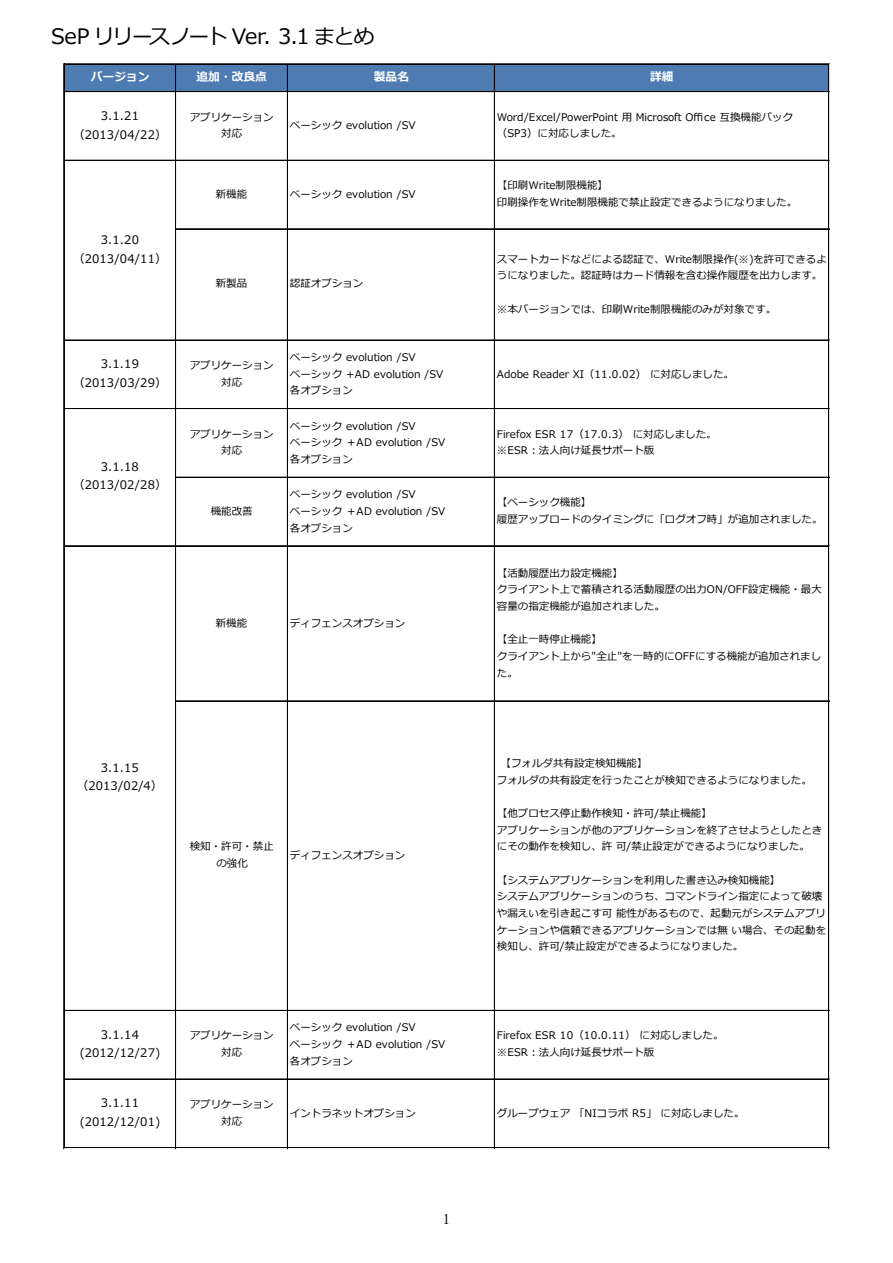
<style>
.page{position:relative;width:893px;height:1263px;background:#fff}
.page>*{position:absolute;margin:0;border:0;box-sizing:border-box;transform-origin:0 0}
.t1{font:21.3px "Meiryo";letter-spacing:-.07em;color:#000}
.t2{font:13.8px "Koz Min Pr 6 N";color:#000}
.t3{font:11.7px/18.6px "Meiryo";letter-spacing:.01em;color:#040000;text-align:center}
.t4{font:700 11.7px "Meiryo";color:#fff}
.t5{font:10.5px/16.6px "Meiryo";color:#040000}
</style>
<div class="page">
<div style="left:64px;top:64px;width:765px;height:28px;background:#4d7bb2"></div>
<hr style="left:63px;top:64px;width:1px;height:1085px;background:#040000">
<hr style="left:64px;top:64px;width:1px;height:1084px;background:#040000">
<hr style="left:175px;top:64px;width:1px;height:1085px;background:#040000">
<hr style="left:176px;top:64px;width:1px;height:1084px;background:#040000">
<hr style="left:287px;top:64px;width:1px;height:1085px;background:#040000">
<hr style="left:494px;top:64px;width:1px;height:1085px;background:#040000">
<hr style="left:828px;top:64px;width:1px;height:1085px;background:#040000">
<hr style="left:829px;top:64px;width:1px;height:1084px;background:#040000">
<hr style="left:64px;top:64px;width:765px;height:1px;background:#040000">
<hr style="left:64px;top:91px;width:765px;height:1px;background:#040000">
<hr style="left:64px;top:92px;width:765px;height:1px;background:#040000">
<hr style="left:64px;top:160px;width:765px;height:1px;background:#040000">
<hr style="left:176px;top:228px;width:653px;height:1px;background:#040000">
<hr style="left:176px;top:229px;width:653px;height:1px;background:#040000">
<hr style="left:64px;top:340px;width:765px;height:1px;background:#040000">
<hr style="left:64px;top:408px;width:765px;height:1px;background:#040000">
<hr style="left:64px;top:409px;width:765px;height:1px;background:#040000">
<hr style="left:176px;top:477px;width:653px;height:1px;background:#040000">
<hr style="left:64px;top:545px;width:765px;height:1px;background:#040000">
<hr style="left:64px;top:546px;width:765px;height:1px;background:#040000">
<hr style="left:176px;top:700px;width:653px;height:1px;background:#040000">
<hr style="left:176px;top:701px;width:653px;height:1px;background:#040000">
<hr style="left:64px;top:1010px;width:765px;height:1px;background:#040000">
<hr style="left:64px;top:1079px;width:765px;height:1px;background:#040000">
<hr style="left:64px;top:1147px;width:765px;height:1px;background:#040000">
<h1 class="t1" style="left:51px;top:21px;width:325px">SeP リリースノート Ver. 3.1 まとめ</h1>
<p class="t4" style="left:91px;top:69px;width:60px">バージョン</p>
<p class="t3" style="left:73px;top:107px;width:95px">3.1.21 )2013/04/22(</p>
<p class="t5" style="left:190px;top:109px;width:86px">アプリケーション</p>
<p class="t4" style="left:197px;top:69px;width:72px">追加・改良点</p>
<p class="t5" style="left:221px;top:126px;width:23px">対応</p>
<p class="t4" style="left:374px;top:69px;width:37px">製品名</p>
<p class="t5" style="left:290px;top:118px;width:127px">ベーシック evolution /SV</p>
<p class="t4" style="left:650px;top:69px;width:25px">詳細</p>
<p class="t5" style="left:497px;top:109px;width:298px">Word/Excel/PowerPoint 用 Microsoft Office 互換機能パック（SP3）に対応しました。</p>
<p class="t3" style="left:73px;top:231px;width:95px">3.1.20 )2013/04/11(</p>
<p class="t5" style="left:216px;top:186px;width:33px">新機能</p>
<p class="t5" style="left:497px;top:178px;width:302px">【印刷Write制限機能【<br>印刷操作をWrite制限機能で禁止設定できるようになりました。</p>
<p class="t5" style="left:290px;top:186px;width:127px">ベーシック evolution /SV</p>
<p class="t5" style="left:216px;top:276px;width:33px">新製品</p>
<p class="t5" style="left:290px;top:276px;width:75px">認証オプション</p>
<p class="t5" style="left:497px;top:251px;width:331px">スマートカードなどによる認証で、Write制限操作(※)を許可できるようになりました。認証時はカード情報を含む操作履歴を出力します。</p>
<p class="t5" style="left:497px;top:301px;width:281px">※本バージョンでは、印刷Write制限機能のみが対象です。</p>
<p class="t3" style="left:73px;top:356px;width:95px">3.1.19 )2013/03/29(</p>
<p class="t5" style="left:190px;top:357px;width:86px;text-align:center">アプリケーション対応</p>
<p class="t5" style="left:290px;top:349px;width:155px">ベーシック evolution /SV<br>ベーシック +AD evolution /SV各オプション</p>
<p class="t5" style="left:497px;top:366px;width:239px">Adobe Reader XI（11.0.02）に対応しました。</p>
<p class="t3" style="left:73px;top:458px;width:95px">3.1.18 )2013/02/28(</p>
<p class="t5" style="left:190px;top:426px;width:86px;text-align:center">アプリケーション対応</p>
<p class="t5" style="left:290px;top:418px;width:157px">ベーシック evolution /SV<br>ベーシック＋AD evolution /SV各オプション</p>
<p class="t5" style="left:497px;top:426px;width:221px">Firefox ESR 17（17.0.3）に対応しました。※ESR︓法人向け延長サポート版</p>
<p class="t5" style="left:211px;top:503px;width:44px">機能改善</p>
<p class="t5" style="left:216px;top:615px;width:33px">新機能</p>
<p class="t5" style="left:290px;top:486px;width:157px">ベーシック evolution /SV<br>ベーシック＋AD evolution /SV各オプション</p>
<p class="t5" style="left:497px;top:495px;width:327px">【ベーシック機能【<br>履歴アップロードのタイミングに「ログオフ時」が追加されました。</p>
<p class="t5" style="left:290px;top:615px;width:117px">ディフェンスオプション</p>
<p class="t5" style="left:497px;top:565px;width:326px">【活動履歴出力設定機能【<br>クライアント上で蓄積される活動履歴の出力ON/OFF設定機能・最大容量の指定機能が追加されました。</p>
<p class="t5" style="left:497px;top:632px;width:326px">【全止一時停止機能【<br>クライアント上から"全止"を一時的にOFFにする機能が追加されました。</p>
<p class="t3" style="left:77px;top:759px;width:87px">3.1.15 )2013/02/4(</p>
<p class="t5" style="left:190px;top:839px;width:86px">検知・許可・禁止</p>
<p class="t5" style="left:216px;top:855px;width:33px">の強化</p>
<p class="t5" style="left:290px;top:847px;width:117px">ディフェンスオプション</p>
<p class="t5" style="left:497px;top:755px;width:317px;text-indent:4px">【フォルダ共有設定検知機能【<br>フォルダの共有設定を行ったことが検知できるようになりました。</p>
<p class="t5" style="left:497px;top:805px;width:327px">【他プロセス停止動作検知・許可/禁止機能【<br>アプリケーションが他のアプリケーションを終了させようとしたときにその動作を検知し、許可/禁止設定ができるようになりました。</p>
<p class="t5" style="left:497px;top:872px;width:331px">【システムアプリケーションを利用した書き込み検知機能【<br>システムアプリケーションのうち、コマンドライン指定によって破壊や漏えいを引き起こす可能性があるもので、起動元がシステムアプリケーションや信頼できるアプリケーションでは無い場合、その起動を検知し、許可/禁止設定ができるようになりました。</p>
<p class="t3" style="left:80px;top:1026px;width:82px">3.1.14 )2012/12/27(</p>
<p class="t5" style="left:190px;top:1028px;width:86px;text-align:center">アプリケーション対応</p>
<p class="t5" style="left:290px;top:1020px;width:157px">ベーシック evolution /SV<br>ベーシック＋AD evolution /SV各オプション</p>
<p class="t5" style="left:497px;top:1028px;width:228px">Firefox ESR 10（10.0.11）に対応しました。※ESR︓法人向け延長サポート版</p>
<p class="t3" style="left:80px;top:1094px;width:82px">3.1.11 )2012/12/01(</p>
<p class="t5" style="left:190px;top:1096px;width:86px">アプリケーション</p>
<p class="t5" style="left:497px;top:1105px;width:249px">グループウェア「NIコラボ R5」に対応しました。</p>
<p class="t5" style="left:290px;top:1105px;width:128px">イントラネットオプション</p>
<p class="t5" style="left:221px;top:1113px;width:23px">対応</p>
<h2 class="t2" style="left:442px;top:1211px;width:10px">1</h2>
</div>
